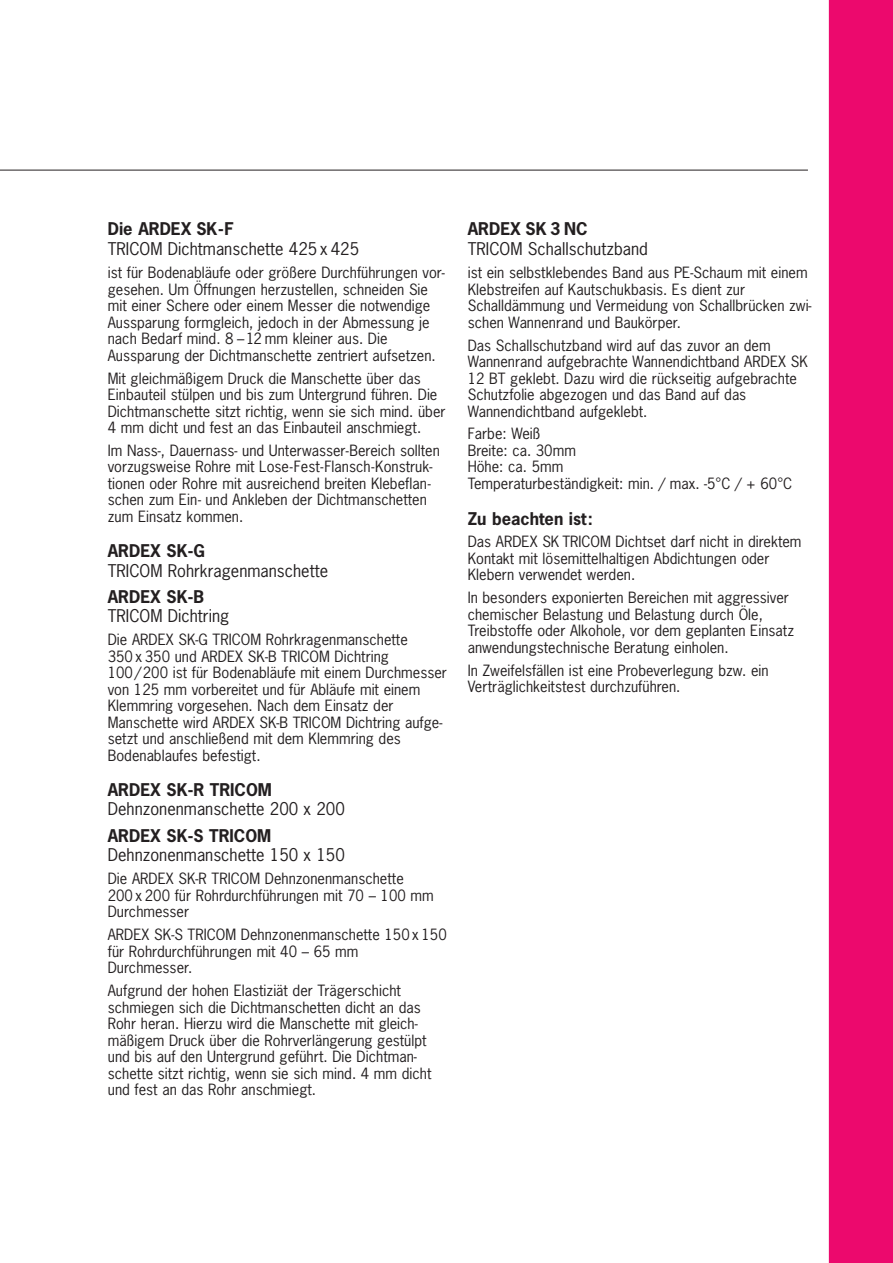
<style>
.page{position:relative;width:893px;height:1263px;background:#fff}
.page>*{position:absolute;margin:0;border:0;box-sizing:border-box;transform-origin:0 0}
.t1{font:16.5px "News Gothic";color:#231f20}
.t2{font:700 16.5px "News Gothic";color:#231f20}
.t3{font:14.7px/16.5px "News Gothic";color:#231f20}
</style>
<div class="page">
<div style="left:829px;top:0;width:64px;height:1263px;background:#ec096d"></div>
<hr style="left:0;top:170px;width:808px;height:1px;background:#231f20">
<p class="t2" style="left:108px;top:220px;width:128px">Die ARDEX SK-F</p>
<p class="t1" style="left:108px;top:240px;width:253px">TRICOM Dichtmanschette 425 x 425</p>
<p class="t3" style="left:108px;top:265px;width:339px">ist für Bodenabläufe oder größere Durchführungen vor&shy;gesehen. Um Öffnungen herzustellen, schneiden Sie mit einer Schere oder einem Messer die notwendige Aussparung formgleich, jedoch in der Abmessung je nach Bedarf mind. 8 –12 mm kleiner aus. Die Aussparung der Dichtmanschette zentriert aufsetzen.</p>
<p class="t3" style="left:108px;top:370px;width:339px">Mit gleichmäßigem Druck die Manschette über das Einbauteil stülpen und bis zum Untergrund führen. Die Dichtmanschette sitzt richtig, wenn sie sich mind. über 4 mm dicht und fest an das Einbauteil anschmiegt.</p>
<p class="t3" style="left:108px;top:443px;width:334px">Im Nass-, Dauernass- und Unterwasser-Bereich sollten vorzugsweise Rohre mit Lose-Fest-Flansch-Konstruk&shy;tionen oder Rohre mit ausreichend breiten Klebeflan - schen zum Ein- und Ankleben der Dichtmanschetten zum Einsatz kommen.</p>
<p class="t2" style="left:108px;top:541px;width:99px">ARDEX SK-G</p>
<p class="t1" style="left:108px;top:561px;width:222px">TRICOM Rohrkragenmanschette</p>
<p class="t2" style="left:108px;top:587px;width:98px">ARDEX SK-B</p>
<p class="t1" style="left:108px;top:607px;width:123px">TRICOM Dichtring</p>
<p class="t3" style="left:108px;top:632px;width:341px">Die ARDEX SK-G TRICOM Rohrkragenmanschette<br>350 x 350 und ARDEX SK-B TRICOM Dichtring 100/200 ist für Bodenabläufe mit einem Durchmesser von 125 mm vorbereitet und für Abläufe mit einem Klemmring vorgesehen. Nach dem Einsatz der Manschette wird ARDEX SK-B TRICOM Dichtring aufge&shy;setzt und anschließend mit dem Klemmring des Bodenablaufes befestigt.</p>
<p class="t2" style="left:108px;top:780px;width:166px">ARDEX SK-R TRICOM</p>
<p class="t1" style="left:108px;top:800px;width:239px">Dehnzonenmanschette 200 x 200</p>
<p class="t2" style="left:108px;top:826px;width:165px">ARDEX SK-S TRICOM</p>
<p class="t1" style="left:108px;top:846px;width:239px">Dehnzonenmanschette 150 x 150</p>
<p class="t3" style="left:108px;top:871px;width:327px">Die ARDEX SK-R TRICOM Dehnzonenmanschette<br>200 x 200 für Rohrdurchführungen mit 70 – 100 mm<br>Durchmesser</p>
<p class="t3" style="left:108px;top:927px;width:340px">ARDEX SK-S TRICOM Dehnzonenmanschette 150 x 150 für Rohrdurchführungen mit 40 – 65 mm<br>Durchmesser.</p>
<p class="t3" style="left:108px;top:983px;width:325px">Aufgrund der hohen Elastiziät der Trägerschicht schmiegen sich die Dichtmanschetten dicht an das Rohr heran. Hierzu wird die Manschette mit gleich&shy;mäßigem Druck über die Rohrverlängerung gestülpt und bis auf den Untergrund geführt. Die Dichtman&shy;schette sitzt richtig, wenn sie sich mind. 4 mm dicht und fest an das Rohr anschmiegt.</p>
<p class="t2" style="left:468px;top:220px;width:121px">ARDEX SK 3 NC</p>
<p class="t1" style="left:468px;top:240px;width:182px">TRICOM Schallschutzband</p>
<p class="t3" style="left:468px;top:265px;width:345px">ist ein selbstklebendes Band aus PE-Schaum mit einem Klebstreifen auf Kautschukbasis. Es dient zur Schalldämmung und Vermeidung von Schallbrücken zwi&shy;schen Wannenrand und Baukörper.</p>
<p class="t3" style="left:468px;top:337px;width:342px">Das Schallschutzband wird auf das zuvor an dem Wannenrand aufgebrachte Wannendichtband ARDEX SK 12 BT geklebt. Dazu wird die rückseitig aufgebrachte Schutzfolie abgezogen und das Band auf das Wannendichtband aufgeklebt.</p>
<p class="t3" style="left:468px;top:426px;width:326px">Farbe: Weiß<br>Breite: ca. 30mm<br>Höhe: ca. 5mm<br>Temperaturbeständigkeit: min. / max. -5°C / + 60°C</p>
<p class="t2" style="left:468px;top:509px;width:127px">Zu beachten ist:</p>
<p class="t3" style="left:468px;top:534px;width:335px">Das ARDEX SK TRICOM Dichtset darf nicht in direktem<br>Kontakt mit lösemittelhaltigen Abdichtungen oder<br>Klebern verwendet werden.</p>
<p class="t3" style="left:468px;top:590px;width:328px">In besonders exponierten Bereichen mit aggressiver chemischer Belastung und Belastung durch Öle, Treibstoffe oder Alkohole, vor dem geplanten Einsatz anwendungstechnische Beratung einholen.</p>
<p class="t3" style="left:468px;top:662px;width:302px">In Zweifelsfällen ist eine Probeverlegung bzw. ein<br>Verträglichkeitstest durchzuführen.</p>
</div>
